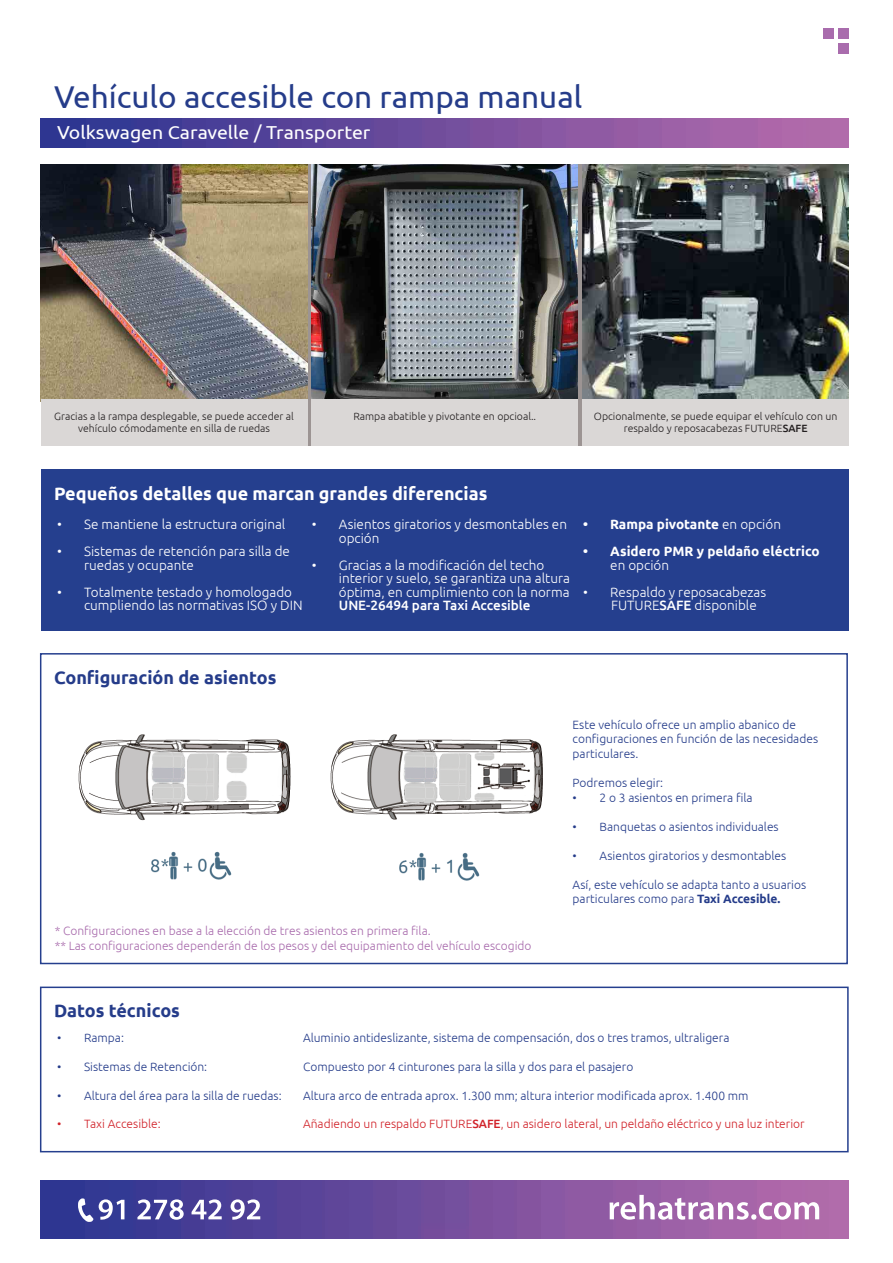
<style>
.page{position:relative;width:893px;height:1263px;background:#fff}
.page>*{position:absolute;margin:0;border:0;box-sizing:border-box;transform-origin:0 0}
.t1{font:31.5px "Ubuntu";color:#253c8a}
.t2{font:18.75px "Ubuntu";color:#fff;scale:1.04 1}
.t3{font:700 18px "Ubuntu";color:#fff}
.t4{font:700 18px "Ubuntu";color:#253c8a}
.t5{font:300 13.5px/13.5px "Ubuntu";color:#fff}
.t6{font:700 13.5px/13.5px "Ubuntu";color:#fff}
.t7{font:300 12px/14.4px "Ubuntu";color:#253c8a}
.t8{font:300 12px "Ubuntu";color:#a96cad}
.t9{font:300 12px "Ubuntu";color:#d1232a}
.t10{font:300 10.5px/12.6px "Ubuntu";color:#231f20;text-align:center}
.s1{font-weight:500}
.s2{font-weight:300}
.s3{font-weight:700}
</style>
<div class="page">
<div style="left:838px;top:28px;width:11px;height:11px;background:#a96cad"></div>
<div style="left:823px;top:28px;width:10px;height:11px;background:#a96cad"></div>
<div style="left:838px;top:43px;width:11px;height:11px;background:#a96cad"></div>
<div style="left:40px;top:653px;width:808px;height:311px;border:2px solid #253f8e"></div>
<div style="left:40px;top:986px;width:809px;height:166px;border:2px solid #253f8e"></div>
<img style="left:41px;top:119px;width:808px;height:29px">
<img style="left:41px;top:165px;width:266px;height:234px">
<img style="left:312px;top:165px;width:266px;height:234px">
<img style="left:583px;top:165px;width:266px;height:234px">
<div style="left:41px;top:399px;width:266px;height:47px;background:#dad7d6"></div>
<div style="left:312px;top:399px;width:266px;height:47px;background:#dad7d6"></div>
<div style="left:583px;top:399px;width:266px;height:47px;background:#dad7d6"></div>
<div style="left:41px;top:469px;width:808px;height:161px;background:#253f8e"></div>
<img style="left:41px;top:1181px;width:808px;height:58px">
<svg style="left:99px;top:1199px;width:25px;height:21px"></svg>
<svg style="left:137px;top:1199px;width:47px;height:21px"></svg>
<svg style="left:192px;top:1199px;width:30px;height:20px"></svg>
<svg style="left:231px;top:1199px;width:29px;height:21px"></svg>
<svg style="left:610px;top:1195px;width:209px;height:25px"></svg>
<svg style="left:78px;top:1198px;width:15px;height:24px"></svg>
<img style="left:151px;top:851px;width:81px;height:29px">
<img style="left:78px;top:734px;width:213px;height:87px">
<img style="left:399px;top:852px;width:81px;height:29px">
<img style="left:330px;top:734px;width:213px;height:86px">
<p class="t1" style="left:54px;top:78px;width:530px">Vehículo accesible con rampa manual</p>
<p class="t2" style="left:57px;top:121px;width:303px">Volkswagen Caravelle / Transporter</p>
<p class="t10" style="left:54px;top:409px;width:241px">Gracias a la rampa desplegable, se puede acceder al vehículo cómodamente en silla de ruedas</p>
<p class="t10" style="left:353px;top:409px;width:184px">Rampa abatible y pivotante en opcioal..</p>
<p class="t10" style="left:594px;top:409px;width:245px">Opcionalmente, se puede equipar el vehículo con un respaldo y reposacabezas FUTURE<span class="s1">SAFE</span></p>
<p class="t3" style="left:54px;top:482px;width:435px">Pequeños detalles que marcan grandes diferencias</p>
<p class="t5" style="left:57px;top:517px;width:230px">• Se mantiene la estructura original</p>
<p class="t5" style="left:84px;top:544px;width:207px;text-indent:-27px">• Sistemas de retención para silla de ruedas y ocupante</p>
<p class="t5" style="left:84px;top:585px;width:220px;text-indent:-27px">• Totalmente testado y homologado cumpliendo las normativas ISO y DIN</p>
<p class="t5" style="left:339px;top:517px;width:230px;text-indent:-27px">• Asientos giratorios y desmontables en opción</p>
<p class="t5" style="left:339px;top:558px;width:233px;text-indent:-27px">• Gracias a la modificación del techo interior y suelo, se garantiza una altura óptima, en cumplimiento con la norma <span class="s1">UNE-26494 para Taxi Accesible</span></p>
<p class="t6" style="left:583px;top:517px;width:199px">• Rampa pivotante <span class="s2">en opción</span></p>
<p class="t6" style="left:610px;top:544px;width:211px;text-indent:-27px">• Asidero PMR y peldaño eléctrico <span class="s2">en opción</span></p>
<p class="t5" style="left:583px;top:585px;width:184px">• Respaldo y reposacabezas</p>
<p class="t5" style="left:611px;top:598px;width:147px">FUTURE<span class="s1">SAFE</span> disponible</p>
<p class="t4" style="left:54px;top:666px;width:224px">Configuración de asientos</p>
<p class="t8" style="left:55px;top:924px;width:377px">* Configuraciones en base a la elección de tres asientos en primera fila.</p>
<p class="t8" style="left:55px;top:938px;width:478px">** Las configuraciones dependerán de los pesos y del equipamiento del vehículo escogido</p>
<p class="t7" style="left:573px;top:717px;width:247px">Este vehículo ofrece un amplio abanico de configuraciones en función de las necesidades particulares.</p>
<p class="t7" style="left:573px;top:775px;width:92px">Podremos elegir:</p>
<p class="t7" style="left:573px;top:790px;width:181px">• 2 o 3 asientos en primera fila</p>
<p class="t7" style="left:573px;top:819px;width:208px">• Banquetas o asientos individuales</p>
<p class="t7" style="left:573px;top:848px;width:215px">• Asientos giratorios y desmontables</p>
<p class="t7" style="left:573px;top:877px;width:235px">Así, este vehículo se adapta tanto a usuarios particulares como para <span class="s3">Taxi Accesible.</span></p>
<p class="t4" style="left:54px;top:999px;width:127px">Datos técnicos</p>
<p class="t7" style="left:57px;top:1030px;width:68px">• Rampa:</p>
<p class="t7" style="left:57px;top:1059px;width:152px">• Sistemas de Retención:</p>
<p class="t7" style="left:57px;top:1088px;width:226px">• Altura del área para la silla de ruedas:</p>
<p class="t9" style="left:57px;top:1117px;width:105px">• Taxi Accesible:</p>
<p class="t7" style="left:303px;top:1030px;width:428px">Aluminio antideslizante, sistema de compensación, dos o tres tramos, ultraligera</p>
<p class="t7" style="left:303px;top:1059px;width:332px">Compuesto por 4 cinturones para la silla y dos para el pasajero</p>
<p class="t7" style="left:303px;top:1088px;width:447px">Altura arco de entrada aprox. 1.300 mm; altura interior modificada aprox. 1.400 mm</p>
<p class="t9" style="left:303px;top:1117px;width:503px">Añadiendo un respaldo FUTURE<span class="s1">SAFE</span>, un asidero lateral, un peldaño eléctrico y una luz interior</p>
</div>
